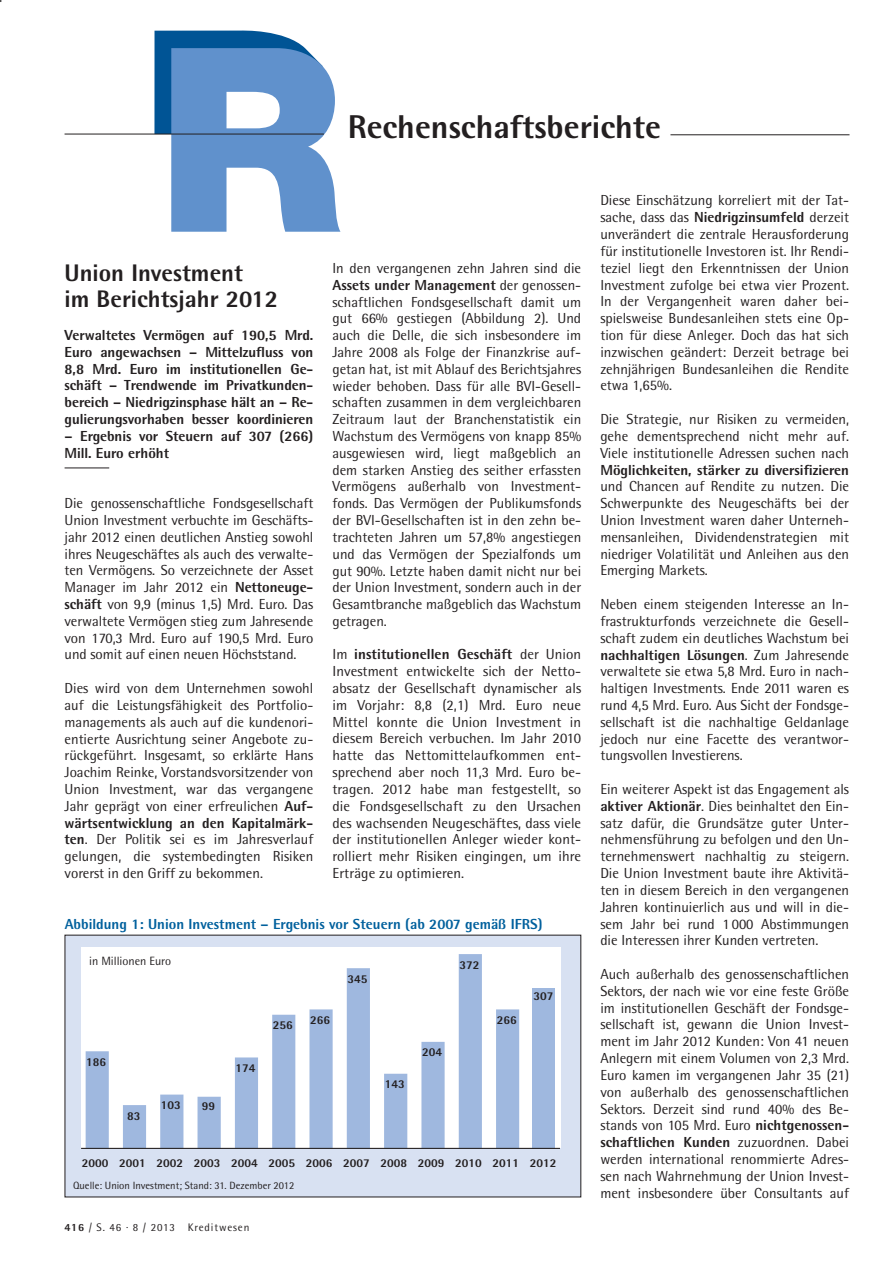
<style>
.page{position:relative;width:892px;height:1274px;background:#fff}
.page>*{position:absolute;margin:0;border:0;box-sizing:border-box;transform-origin:0 0}
.t1{font:800 33px "Rotis Semi Sans";color:#231f20}
.t2{font:800 24px/25.5px "Rotis Semi Sans";color:#231f20}
.t3{font:14.55px/16.8px "Rotis Semi Sans";color:#231f20;text-align:justify}
.t4{font:800 14.55px/16.8px "Rotis Semi Sans";letter-spacing:-.005em;color:#231f20;text-align:justify}
.t5{font:800 14.55px "Rotis Semi Sans";color:#00609d}
.t6{font:800 12px "Rotis Semi Sans";color:#231f20}
.t7{font:12px "Rotis Semi Sans";color:#231f20}
.t8{font:10.95px "Rotis Semi Sans";letter-spacing:.08em;color:#231f20}
.t9{font:10.5px "Rotis Semi Sans";color:#231f20}
.s1{font-weight:800}
</style>
<div class="page">
<hr style="left:670px;top:134px;width:180px;height:1px;background:#231f20">
<svg style="left:154px;top:31px;width:186px;height:201px"></svg>
<hr style="left:65px;top:134px;width:259px;height:1px;background:#231f20">
<hr style="left:65px;top:467px;width:44px;height:1px;background:#231f20">
<div style="left:65px;top:935px;width:516px;height:261px;background:#d8e1f2"></div>
<div style="left:81px;top:947px;width:479px;height:201px;background:#fff"></div>
<div style="left:532px;top:988px;width:23px;height:160px;background:#9fb8df"></div>
<svg style="left:86px;top:954px;width:433px;height:193px"></svg>
<hr style="left:81px;top:1147px;width:479px;height:1px;background:#231f20">
<h1 class="t1" style="left:348px;top:105px;width:315px">Rechenschaftsberichte</h1>
<h2 class="t2" style="left:65px;top:260px;width:215px">Union Investment<br>im Berichtsjahr 2012</h2>
<p class="t4" style="left:65px;top:326px;width:250px">Verwaltetes Vermögen auf 190,5 Mrd.<br>Euro angewachsen – Mittelzufluss von 8,8 Mrd. Euro im institutionellen Ge&shy;schäft – Trendwende im Privatkunden&shy;bereich – Niedrigzinsphase hält an – Re&shy;gulierungsvorhaben besser koordinieren</p>
<p class="t4" style="left:65px;top:427px;width:250px">– Ergebnis vor Steuern auf 307 (266)<br>Mill. Euro erhöht</p>
<p class="t3" style="left:65px;top:494px;width:250px">Die genossenschaftliche Fondsgesellschaft Union Investment verbuchte im Geschäfts&shy;jahr 2012 einen deutlichen Anstieg sowohl ihres Neugeschäftes als auch des verwalte&shy;ten Vermögens. So verzeichnete der Asset Manager im Jahr 2012 ein <span class="s1">Nettoneuge&shy;schäft</span> von 9,9 (minus 1,5) Mrd. Euro. Das verwaltete Vermögen stieg zum Jahresende von 170,3 Mrd. Euro auf 190,5 Mrd. Euro und somit auf einen neuen Höchststand.</p>
<p class="t3" style="left:65px;top:679px;width:250px">Dies wird von dem Unternehmen sowohl auf die Leistungsfähigkeit des Portfolio&shy;managements als auch auf die kundenori&shy;entierte Ausrichtung seiner Angebote zu&shy;rückgeführt. Insgesamt, so erklärte Hans Joachim Reinke, Vorstandsvorsitzender von Union Investment, war das vergangene Jahr geprägt von einer erfreulichen <span class="s1">Auf&shy;wärtsentwicklung an den Kapitalmärk&shy;ten</span>. Der Politik sei es im Jahresverlauf gelungen, die systembedingten Risiken vorerst in den Griff zu bekommen.</p>
<p class="t3" style="left:332px;top:259px;width:250px">In den vergangenen zehn Jahren sind die <span class="s1">Assets under Management</span> der genossen&shy;schaftlichen Fondsgesellschaft damit um gut 66% gestiegen (Abbildung 2). Und auch die Delle, die sich insbesondere im Jahre 2008 als Folge der Finanzkrise auf&shy;getan hat, ist mit Ablauf des Berichtsjahres wieder behoben. Dass für alle BVI-Gesell&shy;schaften zusammen in dem vergleichbaren Zeitraum laut der Branchenstatistik ein Wachstum des Vermögens von knapp 85% ausgewiesen wird, liegt maßgeblich an dem starken Anstieg des seither erfassten Vermögens außerhalb von Investment&shy;fonds. Das Vermögen der Publikumsfonds der BVI-Gesellschaften ist in den zehn be&shy;trachteten Jahren um 57,8% angestiegen und das Vermögen der Spezialfonds um gut 90%. Letzte haben damit nicht nur bei der Union Investment, sondern auch in der Gesamtbranche maßgeblich das Wachstum getragen.</p>
<p class="t3" style="left:332px;top:646px;width:250px">Im <span class="s1">institutionellen Geschäft</span> der Union Investment entwickelte sich der Netto&shy;absatz der Gesellschaft dynamischer als im Vorjahr: 8,8 (2,1) Mrd. Euro neue Mittel konnte die Union Investment in diesem Bereich verbuchen. Im Jahr 2010 hatte das Nettomittelaufkommen ent&shy;sprechend aber noch 11,3 Mrd. Euro be&shy;tragen. 2012 habe man festgestellt, so die Fondsgesellschaft zu den Ursachen des wachsenden Neugeschäftes, dass viele der institutionellen Anleger wieder kont&shy;rolliert mehr Risiken eingingen, um ihre Erträge zu optimieren.</p>
<p class="t5" style="left:65px;top:914px;width:479px">Abbildung 1: Union Investment – Ergebnis vor Steuern (ab 2007 gemäß IFRS)</p>
<p class="t7" style="left:89px;top:954px;width:84px">in Millionen Euro</p>
<p class="t6" style="left:86px;top:1053px;width:22px">186</p>
<p class="t6" style="left:127px;top:1107px;width:15px">83</p>
<p class="t6" style="left:161px;top:1097px;width:22px">103</p>
<p class="t6" style="left:202px;top:1097px;width:15px">99</p>
<p class="t6" style="left:236px;top:1060px;width:22px">174</p>
<p class="t6" style="left:273px;top:1017px;width:22px">256</p>
<p class="t6" style="left:310px;top:1012px;width:22px">266</p>
<p class="t6" style="left:347px;top:970px;width:22px">345</p>
<p class="t6" style="left:459px;top:956px;width:22px">372</p>
<p class="t6" style="left:385px;top:1076px;width:22px">143</p>
<p class="t6" style="left:422px;top:1044px;width:22px">204</p>
<p class="t6" style="left:497px;top:1012px;width:22px">266</p>
<p class="t6" style="left:533px;top:988px;width:22px">307</p>
<p class="t6" style="left:119px;top:1154px;width:439px">2001 2002 2003 2004 2005 2006 2007 2008 2009 2010 2011 2012</p>
<p class="t9" style="left:73px;top:1178px;width:223px">Quelle: Union Investment; Stand: 31. Dezember 2012</p>
<p class="t6" style="left:82px;top:1154px;width:28px">2000</p>
<p class="t8" style="left:65px;top:1220px;width:186px"><span class="s1">416</span> / S. 46 · 8 / 2013 Kreditwesen</p>
<p class="t3" style="left:600px;top:192px;width:250px">Diese Einschätzung korreliert mit der Tat&shy;sache, dass das <span class="s1">Niedrigzinsumfeld</span> derzeit unverändert die zentrale Herausforderung für institutionelle Investoren ist. Ihr Rendi&shy;teziel liegt den Erkenntnissen der Union Investment zufolge bei etwa vier Prozent.<br>In der Vergangenheit waren daher bei&shy;spielsweise Bundesanleihen stets eine Op&shy;tion für diese Anleger. Doch das hat sich inzwischen geändert: Derzeit betrage bei zehnjährigen Bundesanleihen die Rendite etwa 1,65%.</p>
<p class="t3" style="left:600px;top:410px;width:250px">Die Strategie, nur Risiken zu vermeiden, gehe dementsprechend nicht mehr auf.<br>Viele institutionelle Adressen suchen nach</p>
<p class="t4" style="left:600px;top:461px;width:250px">Möglichkeiten, stärker zu diversifizieren</p>
<p class="t3" style="left:600px;top:478px;width:250px">und Chancen auf Rendite zu nutzen. Die Schwerpunkte des Neugeschäfts bei der Union Investment waren daher Unterneh&shy;mensanleihen, Dividendenstrategien mit niedriger Volatilität und Anleihen aus den Emerging Markets.</p>
<p class="t3" style="left:600px;top:595px;width:250px">Neben einem steigenden Interesse an In&shy;frastrukturfonds verzeichnete die Gesell&shy;schaft zudem ein deutliches Wachstum bei <span class="s1">nachhaltigen Lösungen</span>. Zum Jahresende verwaltete sie etwa 5,8 Mrd. Euro in nach&shy;haltigen Investments. Ende 2011 waren es rund 4,5 Mrd. Euro. Aus Sicht der Fondsge&shy;sellschaft ist die nachhaltige Geldanlage jedoch nur eine Facette des verantwor&shy;tungsvollen Investierens.</p>
<p class="t3" style="left:600px;top:780px;width:250px">Ein weiterer Aspekt ist das Engagement als <span class="s1">aktiver Aktionär</span>. Dies beinhaltet den Ein&shy;satz dafür, die Grundsätze guter Unter&shy;nehmensführung zu befolgen und den Un&shy;ternehmenswert nachhaltig zu steigern.<br>Die Union Investment baute ihre Aktivitä&shy;ten in diesem Bereich in den vergangenen Jahren kontinuierlich aus und will in die&shy;sem Jahr bei rund 1000 Abstimmungen die Interessen ihrer Kunden vertreten.</p>
<p class="t3" style="left:600px;top:965px;width:250px">Auch außerhalb des genossenschaftlichen Sektors, der nach wie vor eine feste Größe im institutionellen Geschäft der Fondsge&shy;sellschaft ist, gewann die Union Invest&shy;ment im Jahr 2012 Kunden: Von 41 neuen Anlegern mit einem Volumen von 2,3 Mrd.<br>Euro kamen im vergangenen Jahr 35 (21) von außerhalb des genossenschaftlichen Sektors. Derzeit sind rund 40% des Be&shy;stands von 105 Mrd. Euro <span class="s1">nichtgenossen&shy;schaftlichen Kunden</span> zuzuordnen. Dabei werden international renommierte Adres&shy;sen nach Wahrnehmung der Union Invest&shy;ment insbesondere über Consultants auf</p>
</div>
